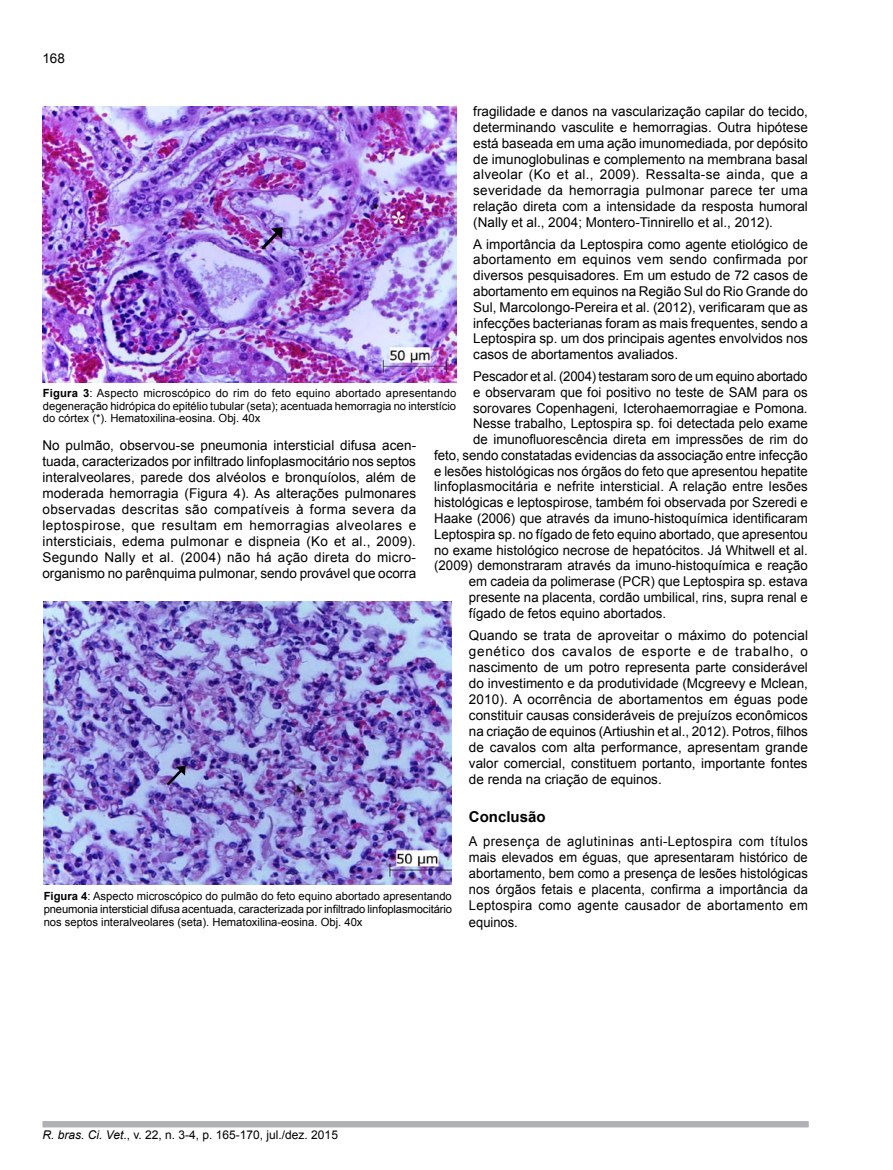
<style>
.page{position:relative;width:893px;height:1170px;background:#fff}
.page>*{position:absolute;margin:0;border:0;box-sizing:border-box;transform-origin:0 0}
.t1{font:700 33px "Times New Roman";color:#fff}
.t2{font:700 15px "Arial";color:#000}
.t3{font:13.5px/16px "Arial";color:#000;text-align:justify}
.t4{font:13.5px/16px "Arial";color:#000;text-align:justify;scale:.96 1}
.t5{font:12px "Arial";color:#000}
.t6{font:11.25px/12.8px "Arial";color:#000;text-align:justify}
.s1{font-style:italic}
.s2{font-weight:700}
</style>
<div class="page">
<div style="left:42px;top:1120px;width:767px;height:7px;background:#afb1b4;border:2px solid #afb1b4"></div>
<img style="left:43px;top:106px;width:413px;height:276px">
<svg style="left:263px;top:227px;width:20px;height:21px"></svg>
<img style="left:43px;top:601px;width:409px;height:283px">
<svg style="left:166px;top:765px;width:20px;height:21px"></svg>
<p class="t3" style="left:42px;top:50px;width:24px">168</p>
<p class="t3" style="left:473px;top:104px;width:336px">fragilidade e danos na vascularização capilar do tecido, determinando vasculite e hemorragias. Outra hipótese está baseada em uma ação imunomediada, por depósito de imunoglobulinas e complemento na membrana basal alveolar (Ko et al., 2009). Ressalta-se ainda, que a severidade da hemorragia pulmonar parece ter uma relação direta com a intensidade da resposta humoral (Nally et al., 2004; Montero-Tinnirello et al., 2012).</p>
<p class="t3" style="left:473px;top:236px;width:336px">A importância da Leptospira como agente etiológico de abortamento em equinos vem sendo confirmada por diversos pesquisadores. Em um estudo de 72 casos de abortamento em equinos na Região Sul do Rio Grande do Sul, Marcolongo-Pereira et al. (2012), verificaram que as infecções bacterianas foram as mais frequentes, sendo a Leptospira sp. um dos principais agentes envolvidos nos casos de abortamentos avaliados.</p>
<p class="t3" style="left:473px;top:368px;width:336px">Pescador et al. (2004) testaram soro de um equino abortado</p>
<p class="t3" style="left:473px;top:384px;width:336px">e observaram que foi positivo no teste de SAM para os</p>
<p class="t3" style="left:473px;top:400px;width:336px">sorovares Copenhageni<span class="s1">,</span> Icterohaemorragiae e Pomona<span class="s1">.</span></p>
<p class="t3" style="left:473px;top:416px;width:336px">Nesse trabalho, Leptospira sp. foi detectada pelo exame</p>
<p class="t3" style="left:473px;top:431px;width:336px">de imunofluorescência direta em impressões de rim do</p>
<p class="t3" style="left:434px;top:447px;width:375px">feto, sendo constatadas evidencias da associação entre infecção</p>
<p class="t3" style="left:434px;top:463px;width:375px">e lesões histológicas nos órgãos do feto que apresentou hepatite</p>
<p class="t3" style="left:434px;top:479px;width:375px">linfoplasmocitária e nefrite intersticial. A relação entre lesões</p>
<p class="t3" style="left:434px;top:494px;width:375px">histológicas e leptospirose, também foi observada por Szeredi e</p>
<p class="t3" style="left:434px;top:510px;width:375px">Haake (2006) que através da imuno-histoquímica identificaram</p>
<p class="t3" style="left:434px;top:526px;width:375px">Leptospira sp. no fígado de feto equino abortado, que apresentou</p>
<p class="t3" style="left:434px;top:542px;width:375px">no exame histológico necrose de hepatócitos. Já Whitwell et al.</p>
<p class="t3" style="left:434px;top:557px;width:375px">(2009) demonstraram através da imuno-histoquímica e reação</p>
<p class="t3" style="left:469px;top:573px;width:340px">em cadeia da polimerase (PCR) que Leptospira sp. estava</p>
<p class="t3" style="left:469px;top:589px;width:340px">presente na placenta, cordão umbilical, rins, supra renal e</p>
<p class="t3" style="left:469px;top:605px;width:199px">fígado de fetos equino abortados.</p>
<p class="t3" style="left:469px;top:627px;width:341px">Quando se trata de aproveitar o máximo do potencial genético dos cavalos de esporte e de trabalho, o nascimento de um potro representa parte considerável do investimento e da produtividade (Mcgreevy e Mclean, 2010). A ocorrência de abortamentos em éguas pode constituir causas consideráveis de prejuízos econômicos na criação de equinos (Artiushin et al., 2012). Potros, filhos de cavalos com alta performance, apresentam grande valor comercial, constituem portanto, importante fontes de renda na criação de equinos.</p>
<p class="t2" style="left:469px;top:806px;width:78px">Conclusão</p>
<p class="t4" style="left:469px;top:833px;width:355px">A presença de aglutininas anti-Leptospira com títulos mais elevados em éguas, que apresentaram histórico de abortamento, bem como a presença de lesões histológicas nos órgãos fetais e placenta, confirma a importância da Leptospira como agente causador de abortamento em equinos.</p>
<h1 class="t1" style="left:391px;top:200px;width:18px">*</h1>
<p class="t6" style="left:43px;top:386px;width:415px"><span class="s2">Figura 3</span>: Aspecto microscópico do rim do feto equino abortado apresentando degeneração hidrópica do epitélio tubular (seta); acentuada hemorragia no interstício do córtex (*). Hematoxilina-eosina. Obj. 40x</p>
<p class="t3" style="left:42px;top:437px;width:375px">No pulmão, observou-se pneumonia intersticial difusa acen&shy;tuada, caracterizados por infiltrado linfoplasmocitário nos septos interalveolares, parede dos alvéolos e bronquíolos, além de moderada hemorragia (Figura 4). As alterações pulmonares observadas descritas são compatíveis à forma severa da leptospirose, que resultam em hemorragias alveolares e intersticiais, edema pulmonar e dispneia (Ko et al., 2009).<br>Segundo Nally et al. (2004) não há ação direta do micro&shy;organismo no parênquima pulmonar, sendo provável que ocorra</p>
<p class="t6" style="left:44px;top:889px;width:410px"><span class="s2">Figura 4</span>: Aspecto microscópico do pulmão do feto equino abortado apresentando pneumonia intersticial difusa acentuada, caracterizada por infiltrado linfoplasmocitário nos septos interalveolares (seta). Hematoxilina-eosina. Obj. 40x</p>
<p class="t5" style="left:42px;top:1126px;width:297px"><span class="s1">R. bras. Ci. Vet</span>., v. 22, n. 3-4, p. 165-170, jul./dez. 2015</p>
</div>
